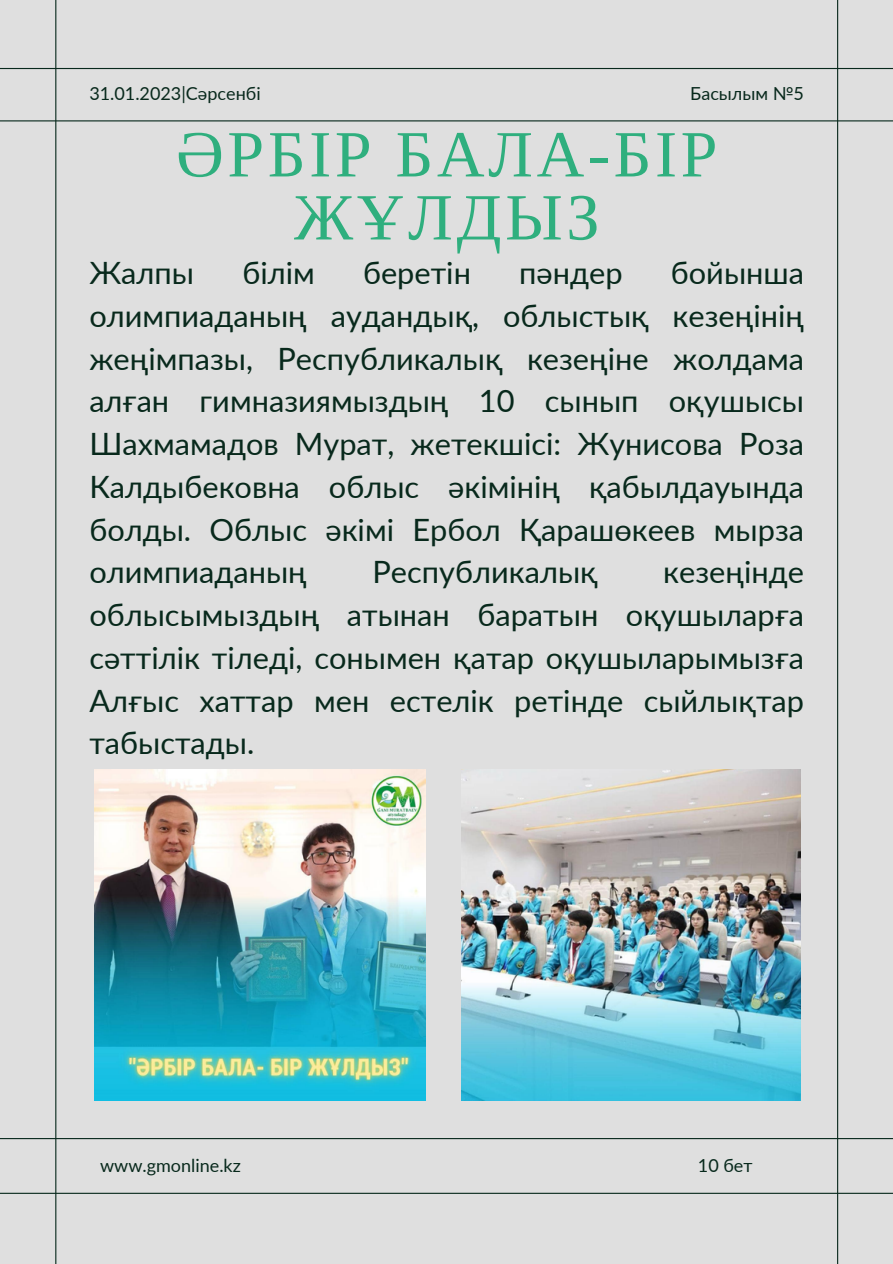
<style>
.page{position:relative;width:893px;height:1264px;background:#fff}
.page>*{position:absolute;margin:0;border:0;box-sizing:border-box;transform-origin:0 0}
.t1{font:66px/63px "Libra Serif Modern";letter-spacing:.055em;color:#2faf7e;text-align:center}
.t2{font:30.75px/42.8px "Lato";color:#08291c;text-align:justify}
.t3{font:18px "Lato";color:#08291c}
</style>
<div class="page">
<div style="left:0;top:0;width:892px;height:1263px;background:#dfdfdf"></div>
<hr style="left:0;top:120px;width:892px;height:1px;background:#08291c">
<hr style="left:0;top:68px;width:892px;height:1px;background:#08291c">
<hr style="left:55px;top:0;width:1px;height:1263px;background:#08291c">
<hr style="left:837px;top:0;width:1px;height:1263px;background:#08291c">
<hr style="left:0;top:1192px;width:892px;height:1px;background:#08291c">
<hr style="left:0;top:1137px;width:892px;height:2px;background:#08291c">
<img style="left:94px;top:769px;width:331px;height:331px">
<img style="left:461px;top:769px;width:339px;height:331px">
<p class="t3" style="left:89px;top:82px;width:173px">31.01.2023|Сәрсенбі</p>
<p class="t3" style="left:690px;top:82px;width:115px">Басылым №5</p>
<h1 class="t1" style="left:176px;top:124px;width:542px">ӘРБІР БАЛА-БІР<br>ЖҰЛДЫЗ</h1>
<p class="t2" style="left:89px;top:251px;width:106px">Жалпы</p>
<p class="t2" style="left:242px;top:251px;width:74px">білім</p>
<p class="t2" style="left:363px;top:251px;width:109px">беретін</p>
<p class="t2" style="left:519px;top:251px;width:105px">пәндер</p>
<p class="t2" style="left:89px;top:251px;width:716px;text-indent:581px">бойынша олимпиаданың аудандық, облыстық кезеңінің жеңімпазы, Республикалық кезеңіне жолдама алған гимназиямыздың 10 сынып оқушысы Шахмамадов Мурат, жетекшісі: Жунисова Роза Калдыбековна облыс әкімінің қабылдауында болды. Облыс әкімі Ербол Қарашөкеев мырза олимпиаданың</p>
<p class="t2" style="left:89px;top:550px;width:716px;text-indent:574px">кезеңінде облысымыздың атынан баратын оқушыларға сәттілік тіледі, сонымен қатар оқушыларымызға Алғыс хаттар мен естелік ретінде сыйлықтар табыстады.</p>
<p class="t2" style="left:372px;top:550px;width:227px">Республикалық</p>
<p class="t3" style="left:100px;top:1153px;width:142px">www.gmonline.kz</p>
<p class="t3" style="left:697px;top:1153px;width:56px">10 бет</p>
</div>
